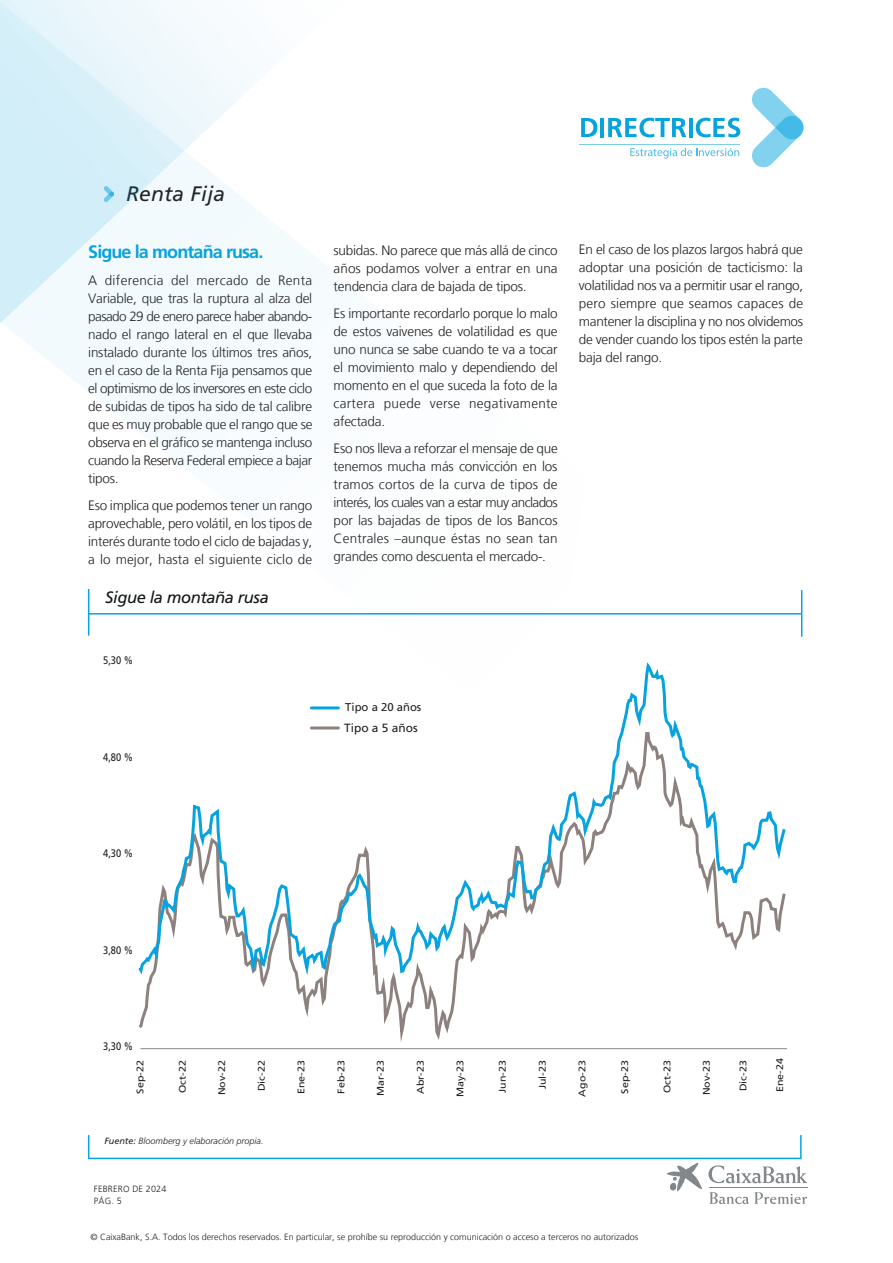
<style>
.page{position:relative;width:893px;height:1263px;background:#fff}
.page>*{position:absolute;margin:0;border:0;box-sizing:border-box;transform-origin:0 0}
.t1{font:italic 21px "Frutiger LT Pro";letter-spacing:.01em;color:#231f20}
.t2{font:700 18px "Frutiger LT Std";letter-spacing:-.05em;color:#06a3df}
.t3{font:italic 16.5px "Frutiger LT Std";letter-spacing:-.025em;color:#121516}
.t4{font:300 13.5px/18px "Frutiger LT Com";letter-spacing:-.015em;color:#231f20;text-align:justify}
.t5{font:11.85px "La Caixa Frutiger";color:#231f20}
.t6{font:11.25px "La Caixa Frutiger";color:#231f20}
.t7{font:10.95px "La Caixa Frutiger";color:#231f20;scale:.85 1}
.t8{font:9.6px "La Caixa Frutiger";color:#231f20;scale:1.11 1}
.t9{font:300 9px "Frutiger LT Com";color:#231f20}
.t10{font:italic 300 9px "Frutiger LT Std";color:#231f20}
.t11{font:300 9px/12px "Frutiger LT Com";letter-spacing:.02em;color:#231f20}
.s1{font-weight:400}
</style>
<div class="page">
<svg style="left:0;top:0;width:316px;height:419px"></svg>
<svg style="left:752px;top:88px;width:51px;height:79px"></svg>
<hr style="left:579px;top:144px;width:161px;height:1px;background:#06a3df">
<svg style="left:630px;top:148px;width:109px;height:11px"></svg>
<svg style="left:581px;top:118px;width:16px;height:19px"></svg>
<hr style="left:601px;top:118px;width:3px;height:19px;background:#06a3df">
<svg style="left:608px;top:118px;width:78px;height:19px"></svg>
<hr style="left:689px;top:118px;width:4px;height:19px;background:#06a3df">
<svg style="left:696px;top:118px;width:44px;height:19px"></svg>
<svg style="left:667px;top:1163px;width:35px;height:28px"></svg>
<hr style="left:709px;top:1187px;width:98px;height:1px;background:#81878a">
<svg style="left:708px;top:1165px;width:99px;height:18px"></svg>
<hr style="left:709px;top:1188px;width:98px;height:1px;background:#81878a">
<svg style="left:709px;top:1192px;width:98px;height:12px"></svg>
<svg style="left:104px;top:186px;width:10px;height:16px"></svg>
<hr style="left:801px;top:590px;width:1px;height:47px;background:#06a3df">
<hr style="left:89px;top:613px;width:712px;height:1px;background:#06a3df">
<hr style="left:88px;top:589px;width:1px;height:47px;background:#06a3df">
<hr style="left:140px;top:1048px;width:647px;height:1px;background:#8a898a">
<svg style="left:705px;top:884px;width:81px;height:66px"></svg>
<svg style="left:139px;top:791px;width:442px;height:240px"></svg>
<svg style="left:581px;top:662px;width:205px;height:222px"></svg>
<hr style="left:311px;top:706px;width:27px;height:3px;background:#06a3df">
<hr style="left:311px;top:726px;width:27px;height:3px;background:#8c817e">
<hr style="left:89px;top:1158px;width:712px;height:1px;background:#06a3df">
<hr style="left:800px;top:1135px;width:2px;height:24px;background:#06a3df">
<svg style="left:88px;top:1135px;width:1px;height:24px"></svg>
<h1 class="t1" style="left:126px;top:182px;width:100px">Renta Fija</h1>
<h2 class="t2" style="left:88px;top:241px;width:177px">Sigue la montaña rusa.</h2>
<p class="t4" style="left:88px;top:271px;width:226px">A diferencia del mercado de Renta Variable, que tras la ruptura al alza del pasado 29 de enero parece haber abando&shy;nado el rango lateral en el que llevaba instalado durante los últimos tres años, en el caso de la Renta Fija pensamos que el optimismo de los inversores en este ciclo de subidas de tipos ha sido de tal calibre que es muy probable que el rango que se observa en el gráfico se mantenga incluso cuando la Reserva Federal empiece a bajar tipos.</p>
<p class="t4" style="left:88px;top:496px;width:226px">Eso implica que podemos tener un rango aprovechable, pero volátil, en los tipos de interés durante todo el ciclo de bajadas y, a lo mejor, hasta el siguiente ciclo de</p>
<p class="t3" style="left:105px;top:588px;width:165px">Sigue la montaña rusa</p>
<p class="t7" style="left:103px;top:654px;width:37px">5,30 %</p>
<p class="t7" style="left:103px;top:750px;width:37px">4,80 %</p>
<p class="t4" style="left:334px;top:241px;width:226px">subidas. No parece que más allá de cinco años podamos volver a entrar en una tendencia clara de bajada de tipos.</p>
<p class="t4" style="left:334px;top:304px;width:226px">Es importante recordarlo porque lo malo de estos vaivenes de volatilidad es que uno nunca se sabe cuando te va a tocar el movimiento malo y dependiendo del momento en el que suceda la foto de la cartera puede verse negativamente afectada.</p>
<p class="t4" style="left:334px;top:439px;width:226px">Eso nos lleva a reforzar el mensaje de que tenemos mucha más convicción en los tramos cortos de la curva de tipos de interés, los cuales van a estar muy anclados por las bajadas de tipos de los Bancos Centrales –aunque éstas no sean tan grandes como descuenta el mercado-.</p>
<p class="t4" style="left:579px;top:241px;width:226px">En el caso de los plazos largos habrá que adoptar una posición de tacticismo: la volatilidad nos va a permitir usar el rango, pero siempre que seamos capaces de mantener la disciplina y no nos olvidemos de vender cuando los tipos estén la parte baja del rango.</p>
<p class="t6" style="left:345px;top:700px;width:78px">Tipo a 20 años</p>
<p class="t5" style="left:344px;top:721px;width:75px">Tipo a 5 años</p>
<p class="t7" style="left:103px;top:847px;width:37px">4,30 %</p>
<p class="t7" style="left:103px;top:943px;width:37px">3,80 %</p>
<p class="t7" style="left:103px;top:1040px;width:37px">3,30 %</p>
<p class="t8" style="left:295px;top:1094px;width:32px;rotate:-90deg">Ene-23</p>
<p class="t8" style="left:335px;top:1093px;width:31px;rotate:-90deg">Feb-23</p>
<p class="t8" style="left:415px;top:1094px;width:32px;rotate:-90deg">Abr-23</p>
<p class="t8" style="left:497px;top:1093px;width:31px;rotate:-90deg">Jun-23</p>
<p class="t8" style="left:576px;top:1096px;width:34px;rotate:-90deg">Ago-23</p>
<p class="t8" style="left:619px;top:1093px;width:31px;rotate:-90deg">Sep-23</p>
<p class="t8" style="left:661px;top:1093px;width:31px;rotate:-90deg">Oct-23</p>
<p class="t8" style="left:701px;top:1095px;width:33px;rotate:-90deg">Nov-23</p>
<p class="t8" style="left:737px;top:1091px;width:29px;rotate:-90deg">Dic-23</p>
<p class="t8" style="left:774px;top:1092px;width:32px;rotate:-90deg">Ene-24</p>
<p class="t8" style="left:134px;top:1094px;width:31px;rotate:-90deg">Sep-22</p>
<p class="t8" style="left:177px;top:1093px;width:31px;rotate:-90deg">Oct-22</p>
<p class="t8" style="left:216px;top:1095px;width:33px;rotate:-90deg">Nov-22</p>
<p class="t8" style="left:256px;top:1091px;width:29px;rotate:-90deg">Dic-22</p>
<p class="t8" style="left:375px;top:1096px;width:34px;rotate:-90deg">Mar-23</p>
<p class="t8" style="left:454px;top:1097px;width:35px;rotate:-90deg">May-23</p>
<p class="t8" style="left:537px;top:1089px;width:28px;rotate:-90deg">Jul-23</p>
<p class="t10" style="left:104px;top:1136px;width:161px"><span class="s1">Fuente:</span> Bloomberg y elaboración propia.</p>
<p class="t11" style="left:94px;top:1183px;width:74px">FEBRERO DE 2024<br>PÁG. 5</p>
<p class="t9" style="left:90px;top:1231px;width:549px">© CaixaBank, S.A. Todos los derechos reservados. En particular, se prohíbe su reproducción y comunicación o acceso a terceros no autorizados</p>
</div>
